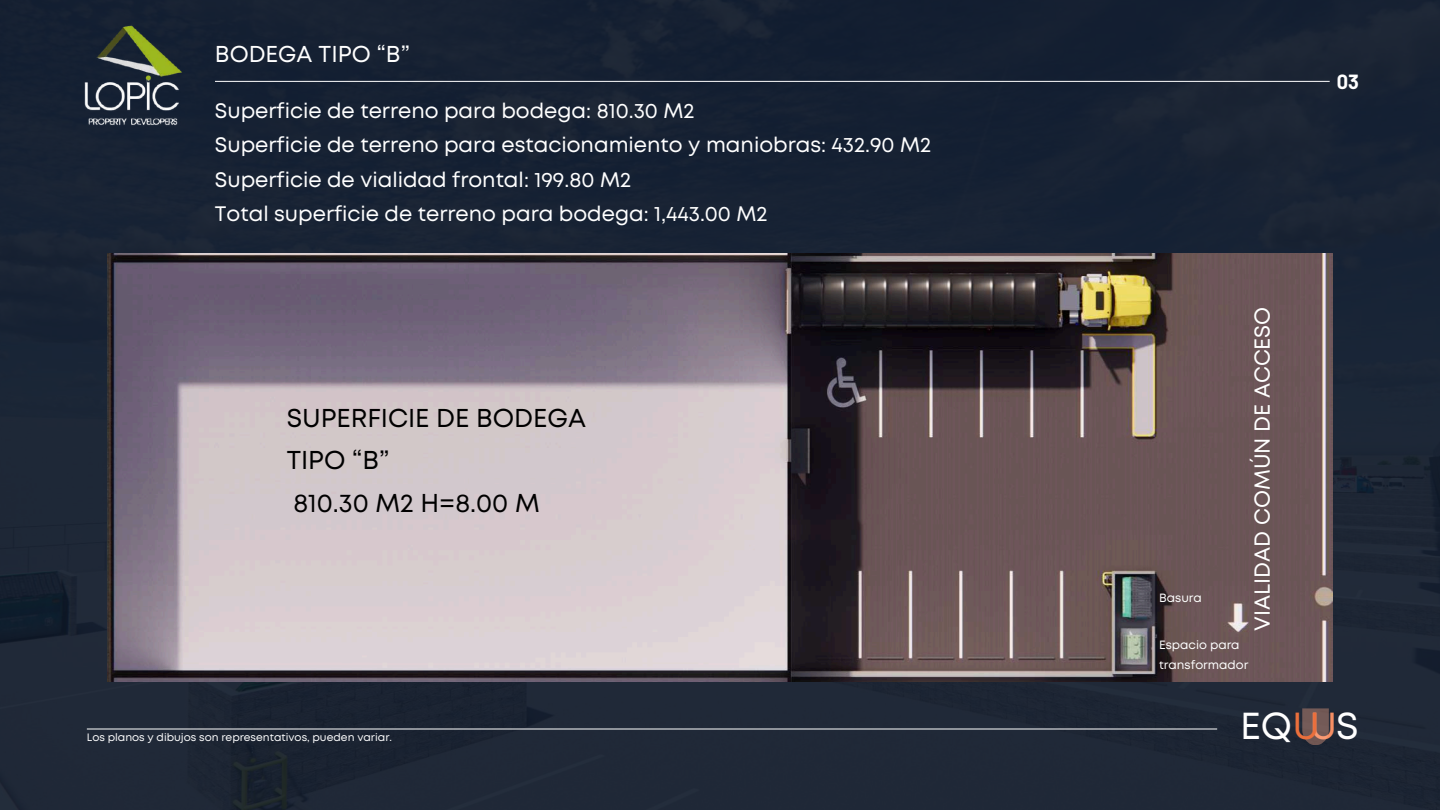
<style>
.page{position:relative;width:1440px;height:810px;background:#192334}
.page>*{position:absolute;margin:0;border:0;box-sizing:border-box;transform-origin:0 0}
.t1{font:37.6px "Mont";color:#fff}
.t2{font:25.8px/42.8px "Mont";color:#000}
.t3{font:23px "Mont";color:#fff}
.t4{font:21.7px "Mont";color:#fff}
.t5{font:21px/34.5px "Mont";color:#fff}
.t6{font:700 20px "Barlow";color:#fff}
.t7{font:12px/19.5px "Mont";color:#fff}
.t8{font:10.7px "Mont";color:#fff}
.s1{font-size:37.7px;color:#ea6f3c}
.s2{font-size:37.7px;color:#f68f64}
</style>
<div class="page">
<hr style="left:215px;top:81px;width:1115px;height:1px;background:#fff">
<hr style="left:87px;top:729px;width:1130px;height:1px;background:#fff">
<svg style="left:1302px;top:708px;width:27px;height:37px"></svg>
<img style="left:107px;top:253px;width:1226px;height:429px">
<img style="left:35px;top:0;width:195px;height:169px">
<p class="t3" style="left:215px;top:46px;width:196px">BODEGA TIPO “B”</p>
<p class="t5" style="left:215px;top:95px;width:718px">Superficie de terreno para bodega: 810.30 M2<br>Superficie de terreno para estacionamiento y maniobras: 432.90 M2<br>Superficie de vialidad frontal: 199.80 M2<br>Total superficie de terreno para bodega: 1,443.00 M2</p>
<p class="t2" style="left:287px;top:398px;width:301px">SUPERFICIE DE BODEGA<br>TIPO “B”<br>810.30 M2 H=8.00 M</p>
<p class="t8" style="left:87px;top:733px;width:307px">Los planos y dibujos son representativos, pueden variar.</p>
<p class="t6" style="left:1337px;top:68px;width:24px">03</p>
<p class="t7" style="left:1159px;top:589px;width:44px">Basura</p>
<p class="t4" style="left:1254px;top:631px;width:326px;rotate:-90deg">VIALIDAD COMÚN DE ACCESO</p>
<p class="t7" style="left:1159px;top:636px;width:91px">Espacio para transformador</p>
<h1 class="t1" style="left:1240px;top:712px;width:120px">EQ<span class="s1">U</span><span class="s2">U</span>S</h1>
</div>
